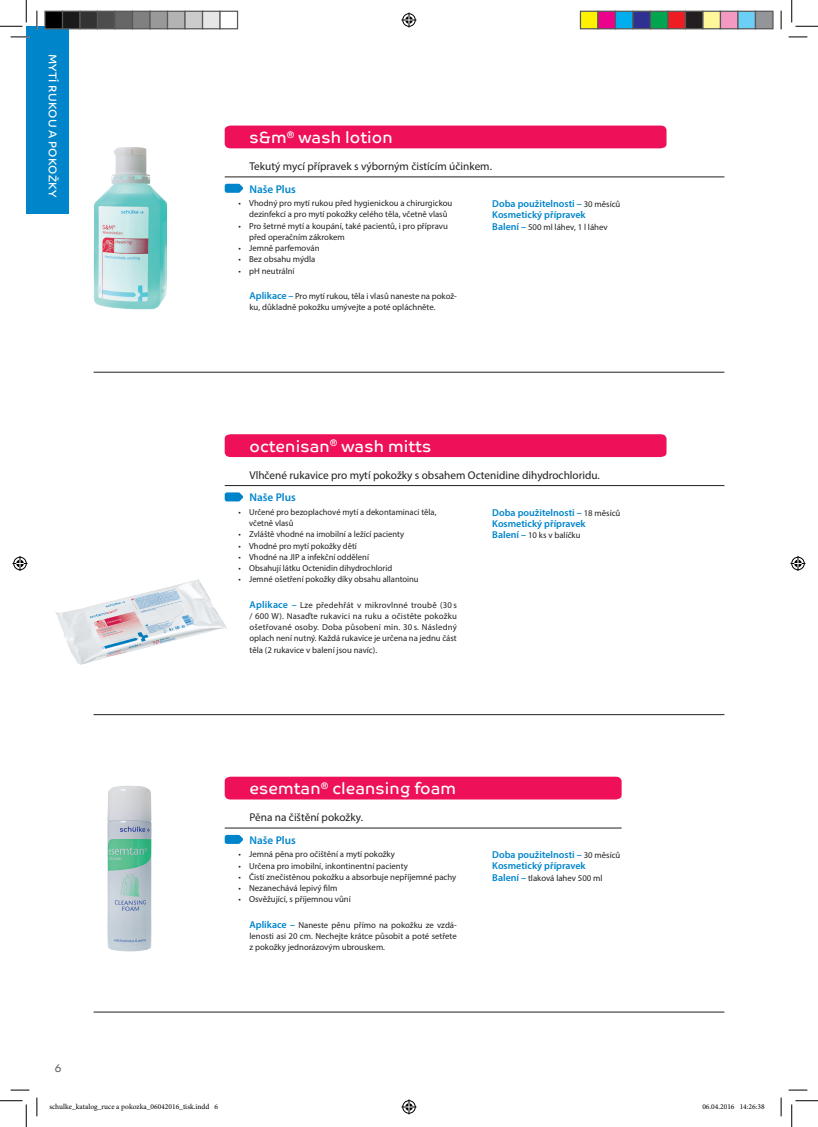
<style>
.page{position:relative;width:818px;height:1127px;background:#fff}
.page>*{position:absolute;margin:0;border:0;box-sizing:border-box;transform-origin:0 0}
.t1{font:16.25px "Co Text";letter-spacing:.005em;color:#fff}
.t2{font:11.25px "Myriad Pro";color:#231f20}
.t3{font:600 11.25px "Myriad Pro";color:#0085cb}
.t4{font:11.25px "Co Text";letter-spacing:.015em;color:#fff}
.t5{font:11.25px "Co Text";color:#6c6d70}
.t6{font:600 10px/11.2px "Myriad Pro";color:#0085cb}
.t7{font:8.75px/11.2px "Myriad Pro";color:#231f20}
.t8{font:7.5px "Minion Pro";color:#000}
.s1{font-weight:600;font-size:10px;color:#0085cb}
.s2{font-weight:400;font-size:8.75px;color:#231f20}
</style>
<div class="page">
<div style="left:26px;top:26px;width:43px;height:188px;background:#0085cb"></div>
<hr style="left:94px;top:1011px;width:630px;height:1px;background:#231f20">
<hr style="left:94px;top:372px;width:630px;height:1px;background:#231f20">
<hr style="left:94px;top:714px;width:630px;height:1px;background:#231f20">
<div style="left:225px;top:434px;width:441px;height:23px;background:#ee1059"></div>
<hr style="left:225px;top:485px;width:499px;height:1px;background:#231f20">
<svg style="left:225px;top:492px;width:18px;height:9px"></svg>
<div style="left:225px;top:776px;width:397px;height:23px;background:#ee1059"></div>
<hr style="left:225px;top:827px;width:397px;height:1px;background:#231f20">
<svg style="left:225px;top:834px;width:18px;height:9px"></svg>
<div style="left:225px;top:125px;width:441px;height:23px;background:#ee1059"></div>
<hr style="left:225px;top:177px;width:499px;height:1px;background:#231f20">
<svg style="left:225px;top:184px;width:18px;height:9px"></svg>
<img style="left:107px;top:785px;width:45px;height:167px">
<img style="left:55px;top:580px;width:143px;height:75px">
<img style="left:93px;top:147px;width:74px;height:163px">
<svg style="left:11px;top:36px;width:18px;height:2px"></svg>
<svg style="left:788px;top:36px;width:19px;height:2px"></svg>
<svg style="left:11px;top:1089px;width:18px;height:1px"></svg>
<svg style="left:788px;top:1089px;width:19px;height:1px"></svg>
<svg style="left:36px;top:11px;width:2px;height:18px"></svg>
<svg style="left:36px;top:1097px;width:2px;height:18px"></svg>
<svg style="left:780px;top:11px;width:2px;height:18px"></svg>
<svg style="left:780px;top:1097px;width:2px;height:18px"></svg>
<svg style="left:0;top:0;width:27px;height:27px"></svg>
<svg style="left:0;top:1100px;width:27px;height:26px"></svg>
<svg style="left:791px;top:0;width:27px;height:27px"></svg>
<svg style="left:791px;top:1100px;width:27px;height:26px"></svg>
<svg style="left:401px;top:13px;width:15px;height:15px"></svg>
<svg style="left:401px;top:1099px;width:15px;height:15px"></svg>
<svg style="left:13px;top:556px;width:15px;height:15px"></svg>
<svg style="left:790px;top:556px;width:15px;height:15px"></svg>
<div style="left:45px;top:11px;width:18px;height:18px;background:#000"></div>
<div style="left:44px;top:11px;width:19px;height:18px;border:1px solid #595959"></div>
<div style="left:63px;top:11px;width:17px;height:18px;background:#1a1a1a"></div>
<div style="left:62px;top:11px;width:19px;height:18px;border:1px solid #595959"></div>
<div style="left:80px;top:11px;width:18px;height:18px;background:#333"></div>
<div style="left:79px;top:11px;width:19px;height:18px;border:1px solid #595959"></div>
<div style="left:98px;top:11px;width:17px;height:18px;background:#4d4d4d"></div>
<div style="left:97px;top:11px;width:19px;height:18px;border:1px solid #595959"></div>
<div style="left:115px;top:11px;width:18px;height:18px;background:#666"></div>
<div style="left:114px;top:11px;width:19px;height:18px;border:1px solid #595959"></div>
<div style="left:133px;top:11px;width:17px;height:18px;background:#808080"></div>
<div style="left:132px;top:11px;width:19px;height:18px;border:1px solid #595959"></div>
<div style="left:150px;top:11px;width:18px;height:18px;background:#999"></div>
<div style="left:149px;top:11px;width:19px;height:18px;border:1px solid #595959"></div>
<div style="left:168px;top:11px;width:17px;height:18px;background:#b3b3b3"></div>
<div style="left:167px;top:11px;width:19px;height:18px;border:1px solid #595959"></div>
<div style="left:185px;top:11px;width:18px;height:18px;background:#ccc"></div>
<div style="left:184px;top:11px;width:19px;height:18px;border:1px solid #595959"></div>
<div style="left:203px;top:11px;width:17px;height:18px;background:#e6e6e6"></div>
<div style="left:202px;top:11px;width:19px;height:18px;border:1px solid #595959"></div>
<div style="left:219px;top:11px;width:19px;height:18px;border:1px solid #595959"></div>
<div style="left:580px;top:11px;width:18px;height:18px;background:#fff101"></div>
<div style="left:580px;top:11px;width:18px;height:18px;border:1px solid #595959"></div>
<div style="left:598px;top:11px;width:17px;height:18px;background:#ed028c"></div>
<div style="left:597px;top:11px;width:19px;height:18px;border:1px solid #595959"></div>
<div style="left:615px;top:11px;width:18px;height:18px;background:#00aeef"></div>
<div style="left:615px;top:11px;width:18px;height:18px;border:1px solid #595959"></div>
<div style="left:633px;top:11px;width:17px;height:18px;background:#2e3092"></div>
<div style="left:632px;top:11px;width:19px;height:18px;border:1px solid #595959"></div>
<div style="left:650px;top:11px;width:18px;height:18px;background:#00a54f"></div>
<div style="left:650px;top:11px;width:18px;height:18px;border:1px solid #595959"></div>
<div style="left:668px;top:11px;width:17px;height:18px;background:#ee1d23"></div>
<div style="left:667px;top:11px;width:19px;height:18px;border:1px solid #595959"></div>
<div style="left:685px;top:11px;width:18px;height:18px;background:#231f20"></div>
<div style="left:685px;top:11px;width:18px;height:18px;border:1px solid #595959"></div>
<div style="left:703px;top:11px;width:17px;height:18px;background:#fff79a"></div>
<div style="left:702px;top:11px;width:19px;height:18px;border:1px solid #595959"></div>
<div style="left:720px;top:11px;width:18px;height:18px;background:#f499c2"></div>
<div style="left:720px;top:11px;width:18px;height:18px;border:1px solid #595959"></div>
<div style="left:738px;top:11px;width:17px;height:18px;background:#6bcff6"></div>
<div style="left:737px;top:11px;width:19px;height:18px;border:1px solid #595959"></div>
<div style="left:755px;top:11px;width:18px;height:18px;background:#939598"></div>
<div style="left:755px;top:11px;width:18px;height:18px;border:1px solid #595959"></div>
<p class="t4" style="left:59px;top:54px;width:145px;rotate:90deg">MYTÍ RUKOU A POKOŽKY</p>
<p class="t5" style="left:55px;top:1061px;width:9px">6</p>
<h1 class="t1" style="left:249px;top:128px;width:145px">s&amp;m<sup>®</sup> wash lotion</h1>
<p class="t2" style="left:249px;top:159px;width:244px">Tekutý mycí přípravek s výborným čistícím účinkem.</p>
<p class="t3" style="left:249px;top:181px;width:48px">Naše Plus</p>
<p class="t7" style="left:249px;top:197px;width:205px;text-indent:-11px">• Vhodný pro mytí rukou před hygienickou a chirurgickou dezinfekcí a pro mytí pokožky celého těla, včetně vlasů</p>
<p class="t7" style="left:249px;top:220px;width:200px;text-indent:-11px">• Pro šetrné mytí a koupání, také pacientů, i pro přípravu před operačním zákrokem</p>
<p class="t7" style="left:238px;top:242px;width:83px">• Jemně parfemován</p>
<p class="t7" style="left:238px;top:254px;width:78px">• Bez obsahu mýdla</p>
<p class="t7" style="left:238px;top:265px;width:58px">• pH neutrální</p>
<p class="t7" style="left:249px;top:290px;width:209px"><span class="s1">Aplikace –</span> Pro mytí rukou, těla i vlasů naneste na pokož&shy;ku, důkladně pokožku umývejte a poté opláchněte.</p>
<p class="t6" style="left:492px;top:198px;width:130px">Doba použitelnosti – <span class="s2">30 měsíců<br></span>Kosmetický přípravek</p>
<p class="t7" style="left:492px;top:221px;width:117px"><span class="s1">Balení –</span> 500 ml láhev, 1 l láhev</p>
<h1 class="t1" style="left:249px;top:436px;width:183px">octenisan<sup>®</sup> wash mitts</h1>
<p class="t2" style="left:249px;top:468px;width:352px">Vlhčené rukavice pro mytí pokožky s obsahem Octenidine dihydrochloridu.</p>
<p class="t3" style="left:249px;top:490px;width:48px">Naše Plus</p>
<p class="t7" style="left:249px;top:506px;width:189px;text-indent:-11px">• Určené pro bezoplachové mytí a dekontaminaci těla, včetně vlasů</p>
<p class="t7" style="left:238px;top:528px;width:167px">• Zvláště vhodné na imobilní a ležící pacienty</p>
<p class="t7" style="left:238px;top:539px;width:120px">• Vhodné pro mytí pokožky dětí</p>
<p class="t7" style="left:238px;top:551px;width:132px">• Vhodné na JIP a infekční oddělení</p>
<p class="t7" style="left:238px;top:562px;width:155px">• Obsahují látku Octenidin dihydrochlorid</p>
<p class="t7" style="left:238px;top:573px;width:182px">• Jemné ošetření pokožky díky obsahu allantoinu</p>
<p class="t7" style="left:249px;top:598px;width:209px;text-align:justify"><span class="s1">Aplikace –</span> Lze předehřát v mikrovlnné troubě (30 s / 600 W). Nasaďte rukavici na ruku a očistěte pokožku ošetřované osoby. Doba působení min. 30 s. Následný oplach není nutný. Každá rukavice je určena na jednu část těla (2 rukavice v balení jsou navíc).</p>
<p class="t6" style="left:492px;top:506px;width:130px">Doba použitelnosti – <span class="s2">18 měsíců<br></span>Kosmetický přípravek</p>
<p class="t7" style="left:492px;top:529px;width:90px"><span class="s1">Balení –</span> 10 ks v balíčku</p>
<h1 class="t1" style="left:249px;top:778px;width:208px">esemtan<sup>®</sup> cleansing foam</h1>
<p class="t2" style="left:249px;top:810px;width:115px">Pěna na čištění pokožky.</p>
<p class="t3" style="left:249px;top:832px;width:48px">Naše Plus</p>
<p class="t7" style="left:238px;top:848px;width:158px">• Jemná pěna pro očištění a mytí pokožky</p>
<p class="t7" style="left:238px;top:859px;width:171px">• Určena pro imobilní, inkontinentní pacienty</p>
<p class="t7" style="left:238px;top:870px;width:219px">• Čistí znečistěnou pokožku a absorbuje nepříjemné pachy</p>
<p class="t7" style="left:238px;top:882px;width:100px">• Nezanechává lepivý film</p>
<p class="t7" style="left:238px;top:893px;width:114px">• Osvěžující, s příjemnou vůní</p>
<p class="t7" style="left:249px;top:918px;width:209px;text-align:justify"><span class="s1">Aplikace –</span> Naneste pěnu přímo na pokožku ze vzdá&shy;lenosti asi 20 cm. Nechejte krátce působit a poté setřete z pokožky jednorázovým ubrouskem.</p>
<p class="t6" style="left:492px;top:848px;width:130px">Doba použitelnosti – <span class="s2">30 měsíců<br></span>Kosmetický přípravek</p>
<p class="t7" style="left:492px;top:871px;width:112px"><span class="s1">Balení –</span> tlaková lahev 500 ml</p>
<p class="t8" style="left:49px;top:1101px;width:170px">schulke_katalog_ruce a pokozka_06042016_tisk.indd 6</p>
<p class="t8" style="left:702px;top:1101px;width:64px">06.04.2016 14:26:38</p>
</div>
